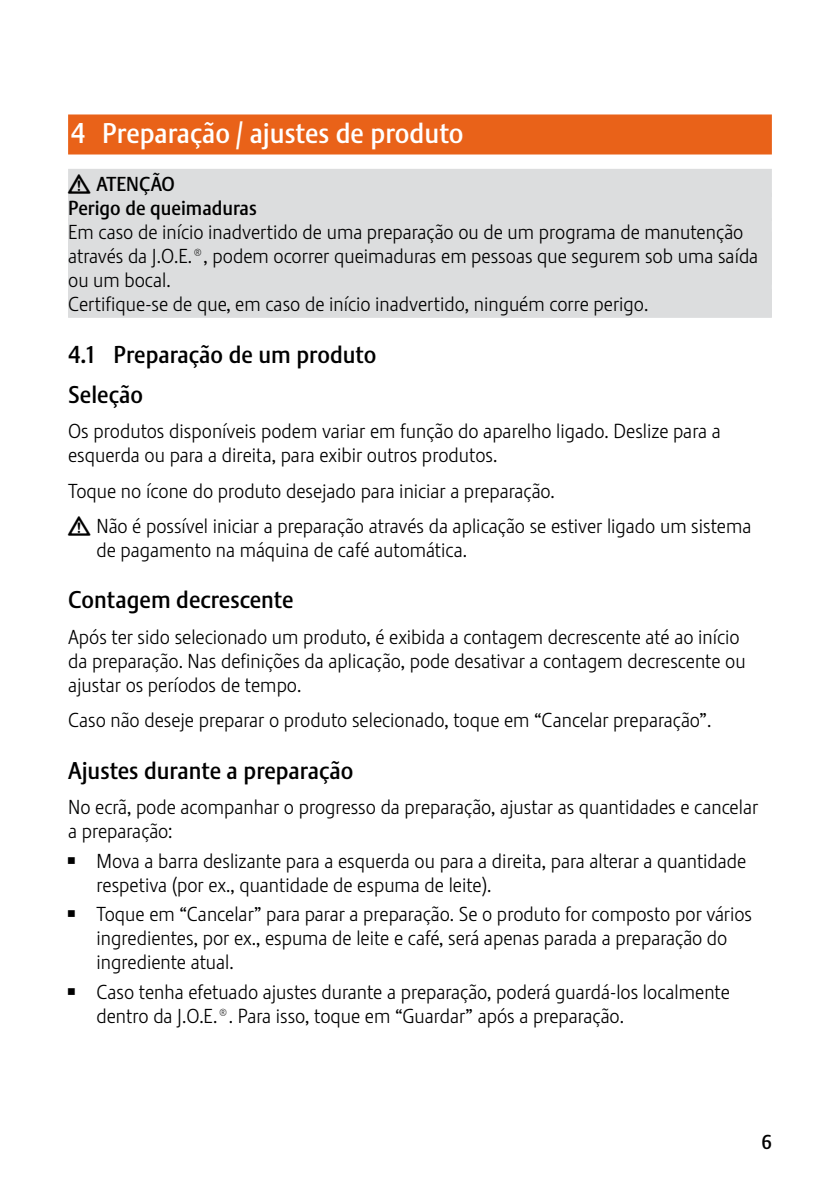
<style>
.page{position:relative;width:840px;height:1191px;background:#fff}
.page>*{position:absolute;margin:0;border:0;box-sizing:border-box;transform-origin:0 0}
.t1{font:28px "Stalemate Pro 2 J Medium";color:#fff}
.t2{font:24px/40.2px "Stalemate Pro 2 J Medium";color:#000}
.t3{font:20px/24px "Stalemate Pro 2 J Light";color:#000}
.t4{font:20px/24px "Stalemate Pro 2 J Medium";color:#000}
.s1{font-family:"Jura Pict 2006"}
</style>
<div class="page">
<div style="left:68px;top:114px;width:703px;height:40px;background:#e96219"></div>
<div style="left:68px;top:169px;width:703px;height:28px;background:#dcddde"></div>
<div style="left:68px;top:193px;width:703px;height:28px;background:#dcddde"></div>
<div style="left:68px;top:218px;width:703px;height:66px;background:#dcddde"></div>
<div style="left:68px;top:232px;width:703px;height:86px;background:#dcddde"></div>
<h1 class="t1" style="left:71px;top:116px;width:394px">4 Preparação / ajustes de produto</h1>
<p class="t4" style="left:68px;top:172px;width:190px"><span class="s1">J</span> ATENÇÃO<br>Perigo de queimaduras</p>
<p class="t3" style="left:68px;top:220px;width:691px">Em caso de início inadvertido de uma preparação ou de um programa de manutenção através da J.O.E.®, podem ocorrer queimaduras em pessoas que segurem sob uma saída ou um bocal.<br>Certifique-se de que, em caso de início inadvertido, ninguém corre perigo.</p>
<p class="t2" style="left:68px;top:334px;width:309px">4.1 Preparação de um produto<br>Seleção</p>
<p class="t3" style="left:68px;top:419px;width:653px">Os produtos disponíveis podem variar em função do aparelho ligado. Deslize para a esquerda ou para a direita, para exibir outros produtos.</p>
<p class="t3" style="left:68px;top:473px;width:684px;line-height:35.4px">Toque no ícone do produto desejado para iniciar a preparação.<br><span class="s1">J</span> Não é possível iniciar a preparação através da aplicação se estiver ligado um sistema</p>
<p class="t3" style="left:96px;top:538px;width:372px">de pagamento na máquina de café automática.</p>
<p class="t2" style="left:68px;top:580px;width:227px">Contagem decrescente</p>
<p class="t3" style="left:68px;top:625px;width:678px">Após ter sido selecionado um produto, é exibida a contagem decrescente até ao início da preparação. Nas definições da aplicação, pode desativar a contagem decrescente ou ajustar os períodos de tempo.</p>
<p class="t3" style="left:68px;top:708px;width:644px">Caso não deseje preparar o produto selecionado, toque em “Cancelar preparação”.</p>
<p class="t2" style="left:68px;top:750px;width:287px">Ajustes durante a preparação</p>
<p class="t3" style="left:68px;top:795px;width:691px">No ecrã, pode acompanhar o progresso da preparação, ajustar as quantidades e cancelar a preparação:</p>
<p class="t3" style="left:96px;top:848px;width:651px;text-indent:-28px"><span class="s1">Z</span> Mova a barra deslizante para a esquerda ou para a direita, para alterar a quantidade respetiva (por ex., quantidade de espuma de leite).</p>
<p class="t3" style="left:96px;top:902px;width:656px;text-indent:-28px"><span class="s1">Z</span> Toque em “Cancelar” para parar a preparação. Se o produto for composto por vários ingredientes, por ex., espuma de leite e café, será apenas parada a preparação do ingrediente atual.</p>
<p class="t3" style="left:96px;top:980px;width:634px;text-indent:-28px"><span class="s1">Z</span> Caso tenha efetuado ajustes durante a preparação, poderá guardá-los localmente dentro da J.O.E.®. Para isso, toque em “Guardar” após a preparação.</p>
<p class="t4" style="left:761px;top:1130px;width:12px">6</p>
</div>
